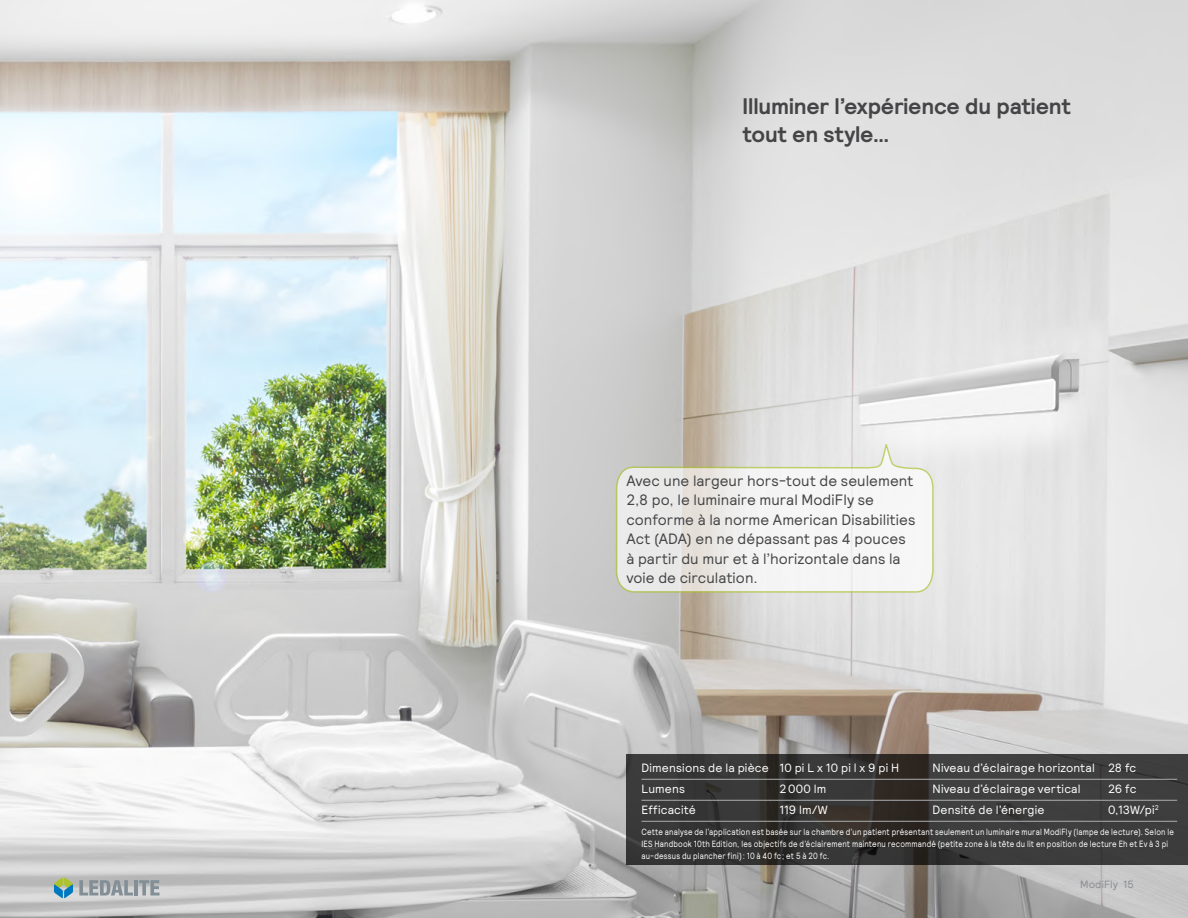
<style>
.page{position:relative;width:1188px;height:918px;background:#fff}
.page>*{position:absolute;margin:0;border:0;box-sizing:border-box;transform-origin:0 0}
.t1{font:700 22.5px/28.5px "Relative";letter-spacing:-.01em;color:#454547}
.t2{font:15px/19.5px "Relative";letter-spacing:.005em;color:#454547}
.t3{font:12px "Relative";letter-spacing:.015em;color:#fff}
.t4{font:10.5px "Relative";letter-spacing:.015em;color:#898b8e}
.t5{font:9px/12px "Relative";letter-spacing:.025em;color:#fff;scale:.85 1}
</style>
<div class="page">
<img style="left:0;top:0;width:1188px;height:918px">
<svg style="left:54px;top:877px;width:19px;height:21px"></svg>
<svg style="left:79px;top:880px;width:54px;height:16px"></svg>
<hr style="left:134px;top:880px;width:4px;height:16px;background:#838f97">
<svg style="left:139px;top:880px;width:21px;height:16px"></svg>
<svg style="left:615px;top:444px;width:319px;height:149px"></svg>
<svg style="left:626px;top:754px;width:562px;height:111px;background:#383737"></svg>
<hr style="left:642px;top:779px;width:535px;height:1px;background:#abadaf">
<hr style="left:642px;top:800px;width:535px;height:1px;background:#abadaf">
<hr style="left:642px;top:821px;width:535px;height:1px;background:#abadaf">
<h1 class="t1" style="left:742px;top:92px;width:330px">Illuminer l’expérience du patient tout en style…</h1>
<h2 class="t2" style="left:626px;top:470px;width:291px">Avec une largeur hors-tout de seulement 2,8 po, le luminaire mural ModiFly se conforme à la norme American Disabilities Act (ADA) en ne dépassant pas 4 pouces à partir du mur et à l’horizontale dans la voie de circulation.</h2>
<h3 class="t3" style="left:642px;top:760px;width:259px">Dimensions de la pièce 10 pi L x 10 pi l x 9 pi H</h3>
<h3 class="t3" style="left:933px;top:760px;width:205px">Niveau d’éclairage horizontal 28 fc</h3>
<h3 class="t3" style="left:642px;top:781px;width:45px">Lumens</h3>
<h3 class="t3" style="left:780px;top:781px;width:48px">2000 lm</h3>
<h3 class="t3" style="left:933px;top:781px;width:150px">Niveau d’éclairage vertical</h3>
<h3 class="t3" style="left:1108px;top:781px;width:30px">26 fc</h3>
<h3 class="t3" style="left:642px;top:802px;width:56px">Efficacité</h3>
<h3 class="t3" style="left:780px;top:802px;width:50px">119 lm/W</h3>
<h3 class="t3" style="left:933px;top:802px;width:113px">Densité de l’énergie</h3>
<h3 class="t3" style="left:1108px;top:802px;width:52px">0,13W/pi<sup>2</sup></h3>
<p class="t5" style="left:642px;top:826px;width:628px">Cette analyse de l’application est basée sur la chambre d’un patient présentant seulement un luminaire mural ModiFly (lampe de lecture). Selon le<br>IES Handbook 10th Edition, les objectifs de d’éclairement maintenu recommandé (petite zone à la tête du lit en position de lecture Eh et Ev à 3 pi au-dessus du plancher fini): 10 à 40 fc; et 5 à 20 fc.</p>
<p class="t4" style="left:1080px;top:878px;width:55px">ModiFly 15</p>
</div>
